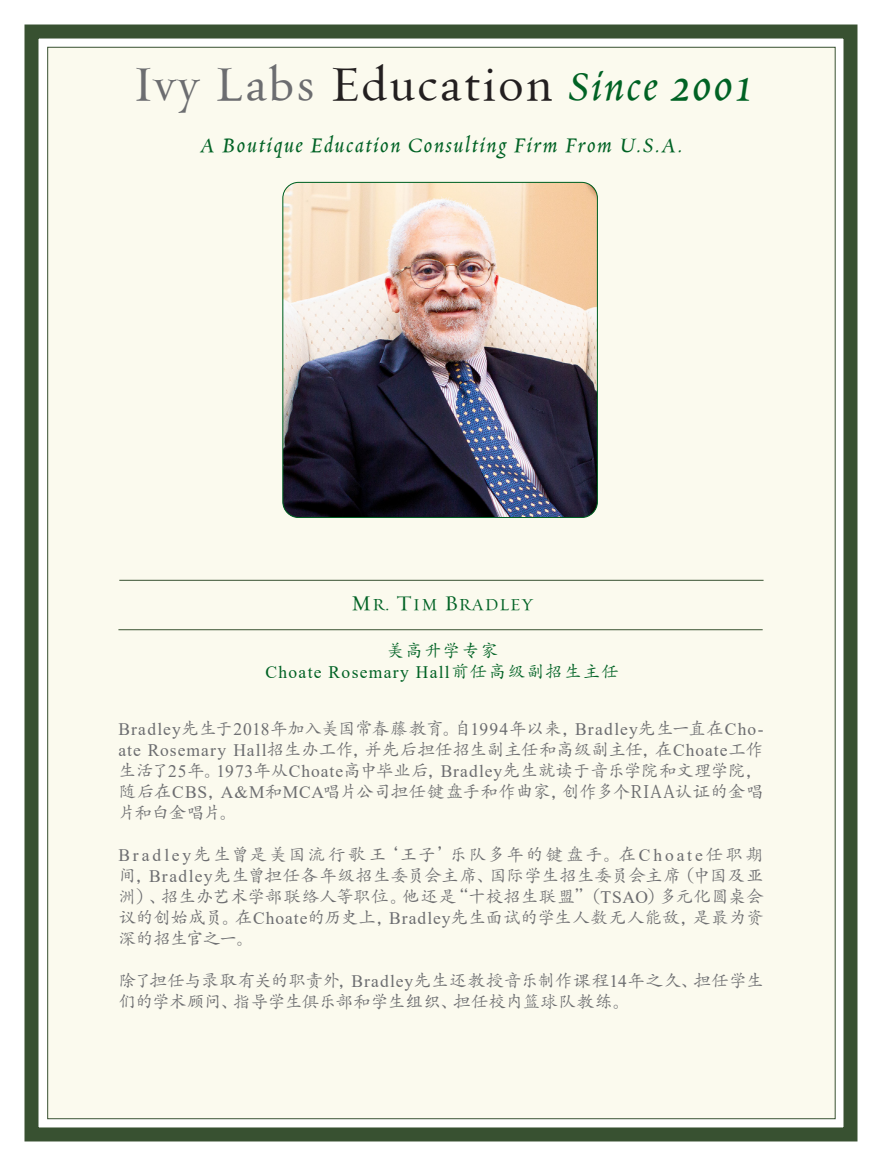
<style>
.page{position:relative;width:882px;height:1166px;background:#fff}
.page>*{position:absolute;margin:0;border:0;box-sizing:border-box;transform-origin:0 0}
.t1{font:49px "Requiem Text HTF Roman";letter-spacing:.05em;color:#231f20}
.t2{font:22.75px "Requiem Text HTF Italic";letter-spacing:.075em;color:#006224}
.t3{font:17.5px/21px "Adobe Kaiti Std";color:#6c6d70;text-align:justify}
.t4{font:17.5px "Times New Roman";letter-spacing:.075em;color:#006224}
.t5{font:17.5px "Adobe Kaiti Std";letter-spacing:.075em;color:#006224}
.t6{font:16.8px "Requiem Text HTF Roman SC800";letter-spacing:.06em;color:#006224}
.s1{color:#6c6d70}
.s2{font-family:"Requiem Text HTF Italic";font-size:45.5px;color:#006224}
.s3{font-family:"Requiem Text HTF Italic";color:#006224}
.s4{font-size:21px}
.s5{font-family:"Adobe Kaiti Std"}
.s6{font-family:"Times New Roman"}
</style>
<div class="page">
<div style="left:24px;top:24px;width:834px;height:1117px;border:14px solid #385131"></div>
<div style="left:47px;top:47px;width:789px;height:1072px;background:#fbfaee;border:1px solid #385131"></div>
<img style="left:283px;top:182px;width:314px;height:335px">
<div style="left:283px;top:182px;width:315px;height:336px;border:1px solid #006224;border-radius:16px"></div>
<hr style="left:119px;top:580px;width:645px;height:1px;background:#385131">
<hr style="left:118px;top:629px;width:645px;height:1px;background:#385131">
<p class="t1" style="left:132px;top:55px;width:620px"><span class="s1">Ivy Labs</span> Education <span class="s2">Since</span> <span class="s3">2001</span></p>
<p class="t2" style="left:201px;top:134px;width:484px">A Boutique Education Consulting Firm From U.S.A.</p>
<p class="t6" style="left:351px;top:595px;width:184px"><span class="s4">M</span>R<span class="s4">. T</span>IM <span class="s4">B</span>RADLEY</p>
<p class="t5" style="left:387px;top:639px;width:113px">美高升学专家</p>
<p class="t4" style="left:265px;top:659px;width:355px">Choate Rosemary Hall<span class="s5">前任高级副招生主任</span></p>
<p class="t3" style="left:118px;top:718px;width:647px"><span class="s6">Bradley</span>先生于<span class="s6">2018</span>年加入美国常春藤教育。自<span class="s6">1994</span>年以来，<span class="s6">Bradley</span>先生一直在<span class="s6">Cho&shy;ate Rosemary Hall</span>招生办工作，并先后担任招生副主任和高级副主任，在<span class="s6">Choate</span>工作生活了<span class="s6">25</span>年。<span class="s6">1973</span>年从<span class="s6">Choate</span>高中毕业后，<span class="s6">Bradley</span>先生就读于音乐学院和文理学院，随后在<span class="s6">CBS</span>，<span class="s6">A&amp;M</span>和<span class="s6">MCA</span>唱片公司担任键盘手和作曲家，创作多个RIAA认证的金唱片和白金唱片。</p>
<p class="t3" style="left:118px;top:844px;width:647px"><span class="s6">Bradley</span>先生曾是美国流行歌王‘王子’乐队多年的键盘手。在<span class="s6">Choate</span>任职期间，<span class="s6">Bradley</span>先生曾担任各年级招生委员会主席、国际学生招生委员会主席（中国及亚洲）、招生办艺术学部联络人等职位。他还是“十校招生联盟”（<span class="s6">TSAO</span>）多元化圆桌会议的创始成员。在<span class="s6">Choate</span>的历史上，<span class="s6">Bradley</span>先生面试的学生人数无人能敌，是最为资深的招生官之一。</p>
<p class="t3" style="left:118px;top:970px;width:647px">除了担任与录取有关的职责外，<span class="s6">Bradley</span>先生还教授音乐制作课程<span class="s6">14</span>年之久、担任学生们的学术顾问、指导学生俱乐部和学生组织、担任校内篮球队教练。</p>
</div>
